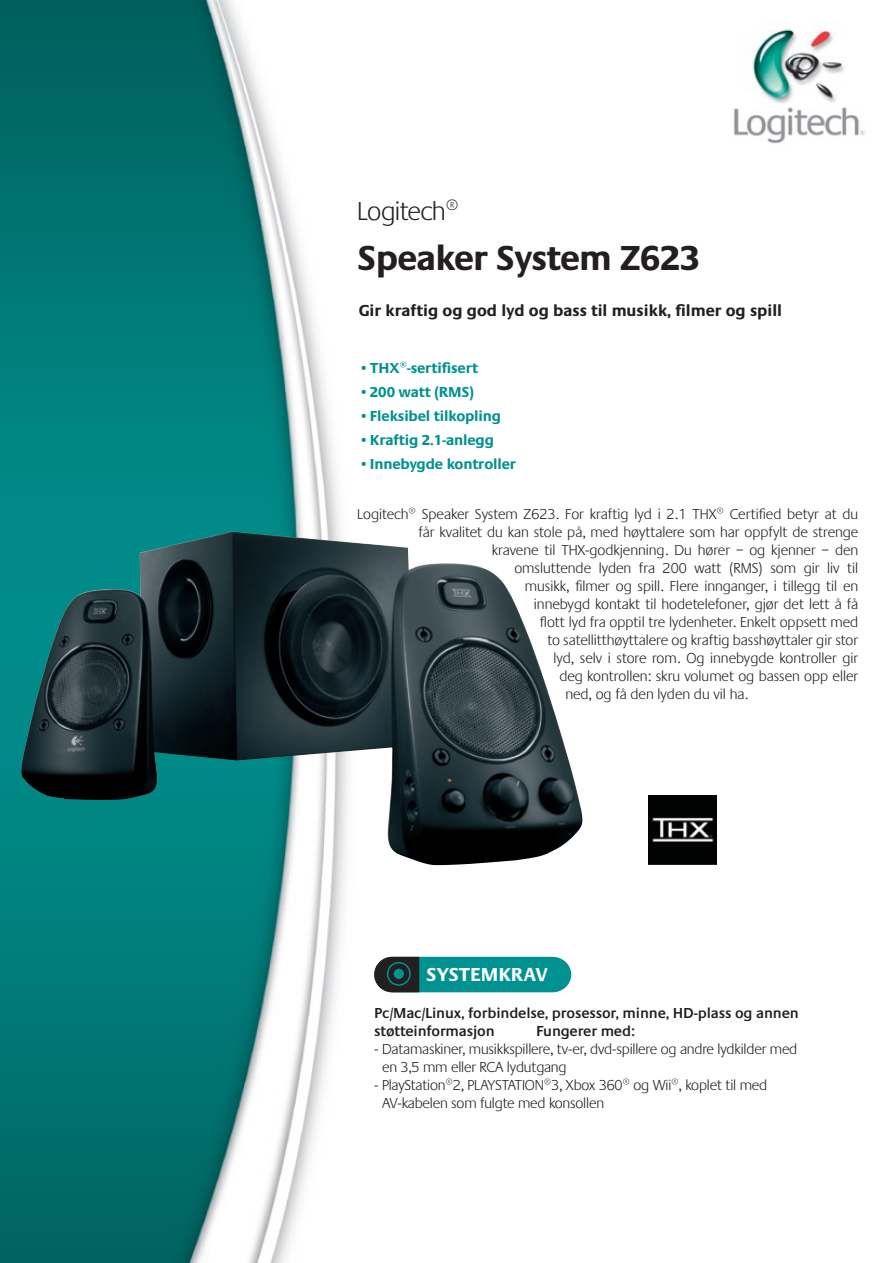
<style>
.page{position:relative;width:893px;height:1263px;background:#fff}
.page>*{position:absolute;margin:0;border:0;box-sizing:border-box;transform-origin:0 0}
.t1{font:700 36px "Praxis";letter-spacing:-.02em;color:#231f20}
.t2{font:300 27px "Praxis";letter-spacing:-.02em;color:#231f20}
.t3{font:700 19.5px "Praxis CEEF";color:#fff}
.Shelf_card_copy{font:700 16.5px "Praxis";color:#231f20}
.Product_description{font:300 15px "Praxis";color:#231f20}
.Sys_req_sans{font:300 15px/18px "Praxis";letter-spacing:-.01em;color:#231f20}
.Features{font:700 15px "Praxis";letter-spacing:-.01em;color:#009290}
.Sys_req___tech_spec{font:600 15px/18px "Praxis";letter-spacing:-.01em;color:#231f20}
</style>
<div class="page">
<img style="left:0;top:0;width:444px;height:1263px">
<img style="left:734px;top:29px;width:131px;height:115px">
<img style="left:21px;top:531px;width:561px;height:334px">
<img style="left:649px;top:795px;width:67px;height:69px">
<svg style="left:373px;top:956px;width:199px;height:37px;background:#1c8887"></svg>
<div style="left:387px;top:962px;width:24px;height:24px;border:2px solid #009290;border-radius:50%"></div>
<div style="left:393px;top:968px;width:12px;height:12px;background:#009290;border-radius:50%"></div>
<div style="left:392px;top:967px;width:13px;height:13px;border:2px solid #231f20;border-radius:50%"></div>
<p class="t2" style="left:357px;top:197px;width:103px">Logitech®</p>
<p class="t1" style="left:357px;top:238px;width:344px">Speaker System Z623</p>
<p class="Shelf_card_copy" style="left:359px;top:301px;width:425px">Gir kraftig og god lyd og bass til musikk, filmer og spill</p>
<p class="Features" style="left:359px;top:360px;width:121px">•THX®-sertifisert</p>
<p class="Features" style="left:359px;top:384px;width:117px">•200 watt (RMS)</p>
<p class="Features" style="left:359px;top:408px;width:144px">•Fleksibel tilkopling</p>
<p class="Features" style="left:359px;top:432px;width:137px">•Kraftig 2.1-anlegg</p>
<p class="Features" style="left:359px;top:456px;width:159px">•Innebygde kontroller</p>
<p class="Product_description" style="left:357px;top:507px;width:503px">Logitech® Speaker System Z623. For kraftig lyd i 2.1 THX® Certified betyr at du</p>
<p class="Product_description" style="left:418px;top:525px;width:441px">får kvalitet du kan stole på, med høyttalere som har oppfylt de strenge</p>
<p class="Product_description" style="left:492px;top:543px;width:368px">kravene til THX-godkjenning. Du hører – og kjenner – den</p>
<p class="Product_description" style="left:514px;top:561px;width:345px">omsluttende lyden fra 200 watt (RMS) som gir liv til</p>
<p class="Product_description" style="left:525px;top:579px;width:335px">musikk, filmer og spill. Flere innganger, i tillegg til en</p>
<p class="Product_description" style="left:534px;top:597px;width:326px">innebygd kontakt til hodetelefoner, gjør det lett å få</p>
<p class="Product_description" style="left:540px;top:615px;width:320px">flott lyd fra opptil tre lydenheter. Enkelt oppsett med</p>
<p class="Product_description" style="left:547px;top:633px;width:312px">to satellitthøyttalere og kraftig basshøyttaler gir stor</p>
<p class="Product_description" style="left:553px;top:651px;width:306px">lyd, selv i store rom. Og innebygde kontroller gir</p>
<p class="Product_description" style="left:559px;top:669px;width:300px">deg kontrollen: skru volumet og bassen opp eller</p>
<p class="Product_description" style="left:565px;top:687px;width:184px">ned, og få den lyden du vil ha.</p>
<p class="t3" style="left:426px;top:963px;width:123px">SYSTEMKRAV</p>
<p class="Sys_req___tech_spec" style="left:374px;top:1004px;width:426px">Pc/Mac/Linux, forbindelse, prosessor, minne, HD-plass og annen støtteinformasjon</p>
<p class="Sys_req___tech_spec" style="left:536px;top:1022px;width:100px">Fungerer med:</p>
<p class="Sys_req_sans" style="left:382px;top:1040px;width:417px;text-indent:-8px">- Datamaskiner, musikkspillere, tv-er, dvd-spillere og andre lydkilder med en 3,5 mm eller RCA lydutgang</p>
<p class="Sys_req_sans" style="left:382px;top:1076px;width:387px;text-indent:-8px">- PlayStation®2, PLAYSTATION®3, Xbox 360® og Wii®, koplet til med<br>AV-kabelen som fulgte med konsollen</p>
</div>
